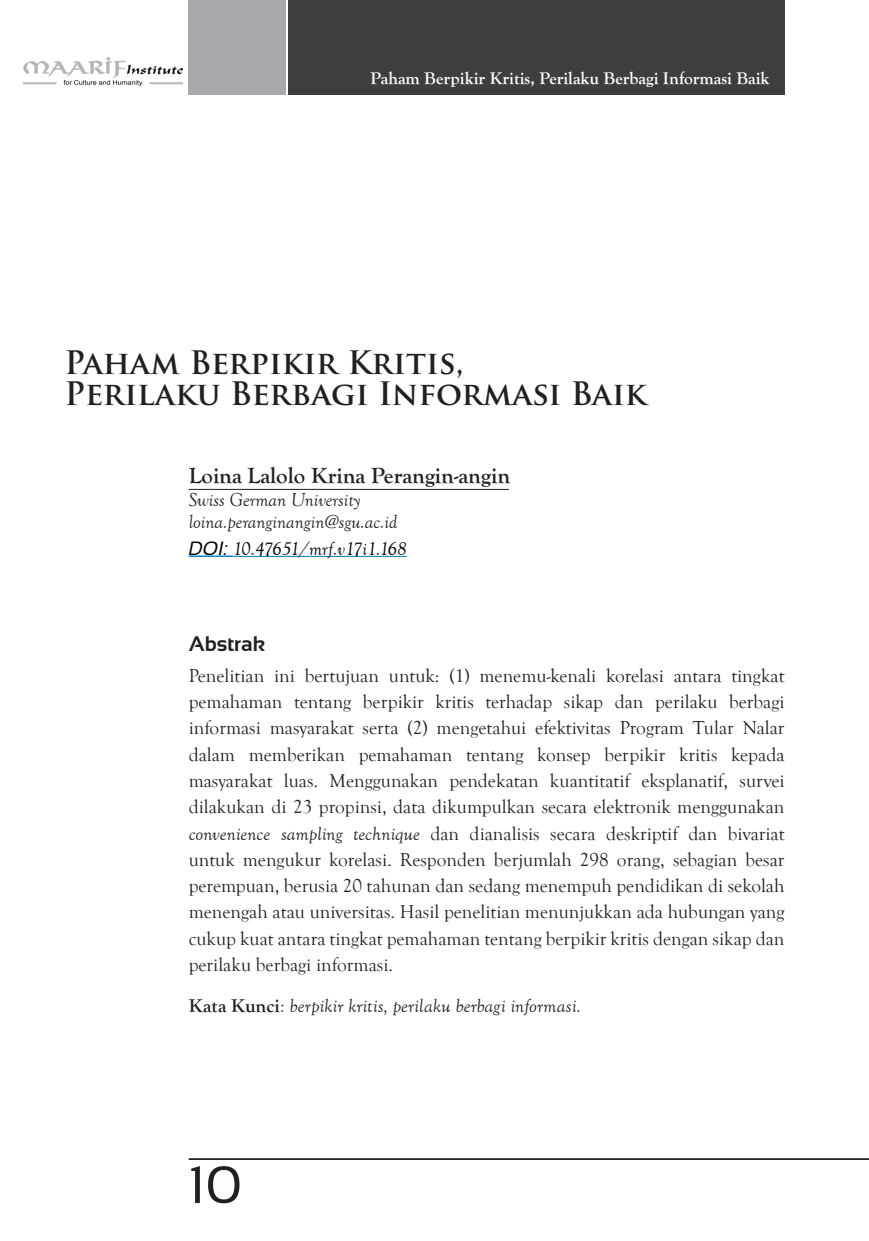
<style>
.page{position:relative;width:869px;height:1241px;background:#fff}
.page>*{position:absolute;margin:0;border:0;box-sizing:border-box;transform-origin:0 0}
.t1{font:52.5px "Sansation";color:#231f20}
.Judul{font:700 31.5px "Trajan Pro";color:#231f20}
.Penulis{font:700 22.75px "Goudy Old Style T";color:#231f20}
.Judul-Sub{font:700 21px "Sansation";color:#231f20}
.Text{font:19.25px/26.2px "Goudy Old Style T";color:#231f20;text-align:justify}
.Text-2{font:19.25px "Goudy Old Style ITALIC";color:#231f20}
.Penulis-2{font:italic 19.25px "Goudy Old Style T";color:#231f20}
.Penulis-3{font:italic 19.25px "Goudy Old Style T";color:#040503}
.t2{font:700 17.5px "Goudy Old Style T";color:#fff}
.s1{font-family:"Sansation"}
.s2{font-family:"Goudy Old Style ITALIC"}
.s3{font-family:"Goudy Old Style T";font-weight:700}
</style>
<div class="page">
<div style="left:189px;top:0;width:97px;height:94px;background:#a8a9ad"></div>
<div style="left:288px;top:0;width:496px;height:94px;background:#3e3e3f"></div>
<hr style="left:189px;top:1157px;width:679px;height:2px;background:#231f20">
<img style="left:24px;top:58px;width:159px;height:27px">
<hr style="left:189px;top:555px;width:44px;height:2px;background:#007ec5">
<hr style="left:233px;top:556px;width:173px;height:1px;background:#007ec5">
<hr style="left:189px;top:489px;width:319px;height:1px;background:#231f20">
<p class="t2" style="left:370px;top:69px;width:400px">Paham Berpikir Kritis, Perilaku Berbagi Informasi Baik</p>
<p class="Judul" style="left:64px;top:342px;width:400px">Paham Berpikir Kritis,</p>
<p class="Judul" style="left:64px;top:374px;width:583px">Perilaku Berbagi Informasi Baik</p>
<p class="Penulis" style="left:189px;top:462px;width:323px">Loina Lalolo Krina Perangin-angin</p>
<p class="Penulis-2" style="left:189px;top:489px;width:173px">Swiss German University</p>
<p class="Penulis-2" style="left:189px;top:511px;width:210px">loina.peranginangin@sgu.ac.id</p>
<p class="Penulis-3" style="left:189px;top:538px;width:219px"><span class="s1">DOI:</span> 10.47651/mrf.v17i1.168</p>
<p class="Judul-Sub" style="left:189px;top:631px;width:78px">Abstrak</p>
<p class="Text" style="left:189px;top:662px;width:597px">Penelitian ini bertujuan untuk: (1) menemu-kenali korelasi antara tingkat pemahaman tentang berpikir kritis terhadap sikap dan perilaku berbagi informasi masyarakat serta (2) mengetahui efektivitas Program Tular Nalar dalam memberikan pemahaman tentang konsep berpikir kritis kepada masyarakat luas. Menggunakan pendekatan kuantitatif eksplanatif, survei dilakukan di 23 propinsi, data dikumpulkan secara elektronik menggunakan <span class="s2">convenience sampling technique</span> dan dianalisis secara deskriptif dan bivariat untuk mengukur korelasi. Responden berjumlah 298 orang, sebagian besar perempuan, berusia 20 tahunan dan sedang menempuh pendidikan di sekolah menengah atau universitas. Hasil penelitian menunjukkan ada hubungan yang cukup kuat antara tingkat pemahaman tentang berpikir kritis dengan sikap dan perilaku berbagi informasi.</p>
<p class="Text-2" style="left:189px;top:995px;width:394px"><span class="s3">Kata Kunci</span>: berpikir kritis, perilaku berbagi informasi.</p>
<h1 class="t1" style="left:189px;top:1155px;width:55px">10</h1>
</div>
